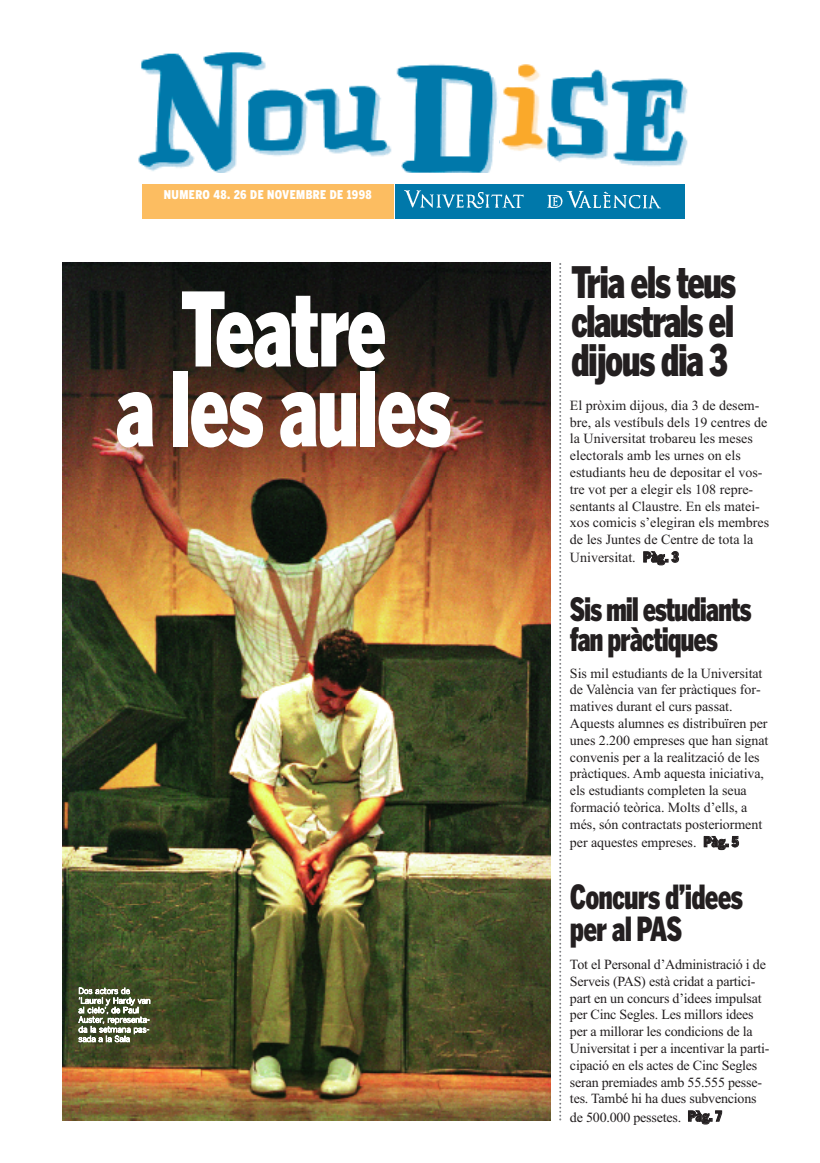
<style>
.page{position:relative;width:820px;height:1163px;background:#fff}
.page>*{position:absolute;margin:0;border:0;box-sizing:border-box;transform-origin:0 0}
.t1{font:900 101.4px/79.8px "Benton Gothic Cond";letter-spacing:-.03em;color:#fff;text-align:center;scale:.81 1}
.t2{font:900 43px/39px "Benton Gothic Cond";letter-spacing:-.055em;color:#231f20;text-align:justify;scale:.85 1}
.t3{font:900 33px/31px "Benton Gothic Cond";letter-spacing:-.035em;color:#231f20;scale:.85 1}
.t4{font:900 32px/30px "Benton Gothic Cond";letter-spacing:-.045em;color:#231f20;scale:.85 1}
.t5{font:14px/16.8px "Times New Roman";letter-spacing:-.005em;color:#231f20}
.t6{font:900 12px "Benton Gothic Cond";letter-spacing:.035em;color:#fff}
.t7{font:300 8px/9.6px "Benton Gothic";letter-spacing:-.005em;color:#fff}
.s1{font-family:"Benton Gothic Cond";font-weight:900}
</style>
<div class="page">
<img style="left:62px;top:263px;width:488px;height:856px">
<img style="left:138px;top:52px;width:550px;height:120px">
<img style="left:500px;top:52px;width:46px;height:120px">
<div style="left:394px;top:184px;width:290px;height:34px;background:#0078aa"></div>
<img style="left:404px;top:190px;width:257px;height:19px">
<div style="left:142px;top:184px;width:251px;height:34px;background:#fcbd61"></div>
<img style="left:527px;top:190px;width:17px;height:19px">
<svg style="left:559px;top:263px;width:2px;height:857px"></svg>
<p class="t6" style="left:164px;top:188px;width:209px">NUMERO 48. 26 DE NOVEMBRE DE 1998</p>
<h1 class="t1" style="left:115px;top:291px;width:417px">Teatre<br>a les aules</h1>
<p class="t7" style="left:78px;top:986px;width:74px">Dos actors de ‘Laurel y Hardy van al cielo’, de Paul<br>Auster, representa&shy;da la setmana pas&shy;sada a la Sala</p>
<h2 class="t2" style="left:571px;top:264px;width:196px">Tria els teus claustrals el dijous dia 3</h2>
<p class="t5" style="left:569px;top:396px;width:201px">El pròxim dijous, dia 3 de desem&shy;bre, als vestíbuls dels 19 centres de la Universitat trobareu les meses electorals amb les urnes on els estudiants heu de depositar el vos&shy;tre vot per a elegir els 108 repre&shy;sentants al Claustre. En els matei&shy;xos comicis s’elegiran els membres de les Juntes de Centre de tota la</p>
<p class="t5" style="left:569px;top:549px;width:110px">Universitat. <span class="s1">Pàg. 3</span></p>
<h3 class="t4" style="left:569px;top:595px;width:215px">Sis mil estudiants fan pràctiques</h3>
<p class="t5" style="left:569px;top:664px;width:200px">Sis mil estudiants de la Universitat de València van fer pràctiques for&shy;matives durant el curs passat.<br>Aquests alumnes es distribuïren per unes 2.200 empreses que han signat convenis per a la realització de les pràctiques. Amb aquesta iniciativa, els estudiants completen la seua formació teòrica. Molts d’ells, a més, són contractats posteriorment</p>
<p class="t5" style="left:569px;top:833px;width:170px">per aquestes empreses. <span class="s1">Pàg. 5</span></p>
<h3 class="t3" style="left:569px;top:882px;width:205px">Concurs d’idees per al PAS</h3>
<p class="t5" style="left:569px;top:955px;width:201px">Tot el Personal d’Administració i de Serveis (PAS) està cridat a partici&shy;part en un concurs d’idees impulsat per Cinc Segles. Les millors idees per a millorar les condicions de la Universitat i per a incentivar la parti&shy;cipació en els actes de Cinc Segles seran premiades amb 55.555 pesse&shy;tes. També hi ha dues subvencions</p>
<p class="t5" style="left:569px;top:1108px;width:153px">de 500.000 pessetes. <span class="s1">Pàg. 7</span></p>
</div>
